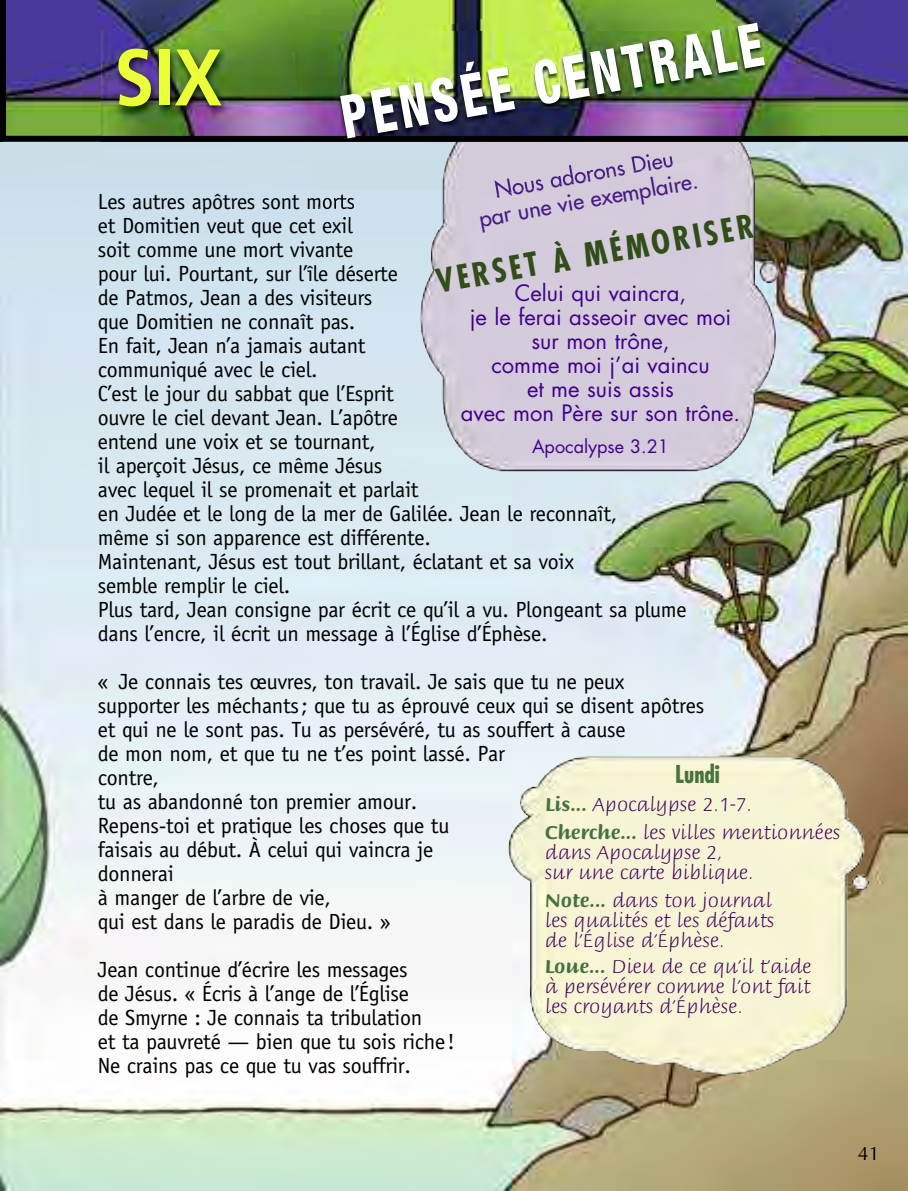
<style>
.page{position:relative;width:908px;height:1191px;background:#fff}
.page>*{position:absolute;margin:0;border:0;box-sizing:border-box;transform-origin:0 0}
.t1{font:700 80px "Frutiger";color:#ebff38;scale:.9 1}
.t2{font:800 condensed 60px "Helvetica Neue";color:#fff;scale:.8 1}
.t3{font:700 condensed 32px "Futura";color:#314d1a}
.t4{font:700 condensed 24px "Futura";color:#467141}
.t5{font:22px/24px "Officina Sans";letter-spacing:-.015em;color:#000}
.t6{font:22px/24px "Futura";color:#41008b;text-align:center}
.t7{font:22px/26px "Futura";color:#481b84;text-align:center}
.t8{font:20px/20px "Briem Script MM 217 wt";color:#43005c}
.t9{font:20px "Optane";color:#000}
.t10{font:18px "Futura";color:#41008b}
.s1{font-family:"Briem Script MM 553 wt";color:#467141}
</style>
<div class="page">
<img style="left:0;top:142px;width:907px;height:1049px">
<img style="left:419px;top:151px;width:357px;height:320px">
<svg style="left:0;top:0;width:907px;height:142px;background:#555f66"></svg>
<svg style="left:0;top:142px;width:2px;height:18px"></svg>
<img style="left:0;top:35px;width:2px;height:107px">
<div style="left:101px;top:142px;width:206px;height:17px;background:#cddde9"></div>
<img style="left:101px;top:136px;width:206px;height:6px">
<img style="left:101px;top:31px;width:191px;height:105px">
<img style="left:507px;top:755px;width:357px;height:319px">
<img style="left:746px;top:142px;width:52px;height:9px">
<div style="left:310px;top:159px;width:137px;height:67px;background:#cbdfeb"></div>
<div style="left:442px;top:142px;width:304px;height:62px;background:#d3cbda"></div>
<img style="left:458px;top:139px;width:357px;height:3px">
<img style="left:739px;top:136px;width:82px;height:3px">
<img style="left:461px;top:136px;width:278px;height:3px">
<img style="left:413px;top:0;width:407px;height:136px">
<img style="left:485px;top:0;width:230px;height:31px">
<div style="left:307px;top:142px;width:140px;height:17px;background:#cddde9"></div>
<img style="left:447px;top:142px;width:38px;height:17px">
<img style="left:307px;top:139px;width:151px;height:3px">
<img style="left:306px;top:136px;width:155px;height:3px">
<img style="left:292px;top:31px;width:193px;height:105px">
<img style="left:494px;top:154px;width:178px;height:41px">
<h1 class="t1" style="left:114px;top:45px;width:122px">SIX</h1>
<h2 class="t2" style="left:337px;top:97px;width:535px;rotate:-10deg">P E N S É E C E N T R A L E</h2>
<p class="t7" style="left:472px;top:182px;width:223px;rotate:-10deg">Nous adorons Dieu<br>par une vie exemplaire.</p>
<p class="t5" style="left:98px;top:191px;width:590px">Les autres apôtres sont morts<br>et Domitien veut que cet exil<br>soit comme une mort vivante<br>pour lui. Pourtant, sur l’île déserte<br>de Patmos, Jean a des visiteurs<br>que Domitien ne connaît pas.<br>En fait, Jean n’a jamais autant<br>communiqué avec le ciel.<br>C’est le jour du sabbat que l’Esprit<br>ouvre le ciel devant Jean. L’apôtre<br>entend une voix et se tournant,<br>il aperçoit Jésus, ce même Jésus<br>avec lequel il se promenait et parlait<br>en Judée et le long de la mer de Galilée. Jean le reconnaît,<br>même si son apparence est différente.<br>Maintenant, Jésus est tout brillant, éclatant et sa voix<br>semble remplir le ciel.<br>Plus tard, Jean consigne par écrit ce qu’il a vu. Plongeant sa plume dans l’encre, il écrit un message à l’Église d’Éphèse.</p>
<p class="t5" style="left:98px;top:671px;width:607px">« Je connais tes œuvres, ton travail. Je sais que tu ne peux supporter les méchants; que tu as éprouvé ceux qui se disent apôtres et qui ne le sont pas. Tu as persévéré, tu as souffert à cause<br>de mon nom, et que tu ne t’es point lassé. Par<br>contre,<br>tu as abandonné ton premier amour.<br>Repens-toi et pratique les choses que tu<br>faisais au début. À celui qui vaincra je<br>donnerai<br>à manger de l’arbre de vie,<br>qui est dans le paradis de Dieu. »</p>
<p class="t5" style="left:98px;top:959px;width:358px">Jean continue d’écrire les messages<br>de Jésus. « Écris à l’ange de l’Église<br>de Smyrne : Je connais ta tribulation<br>et ta pauvreté — bien que tu sois riche!<br>Ne crains pas ce que tu vas souffrir.</p>
<h3 class="t3" style="left:433px;top:268px;width:324px;rotate:-10deg">VERSET À MÉMORISER</h3>
<p class="t6" style="left:460px;top:283px;width:281px">Celui qui vaincra,<br>je le ferai asseoir avec moi sur mon trône,<br>comme moi j’ai vaincu<br>et me suis assis<br>avec mon Père sur son trône.</p>
<p class="t10" style="left:531px;top:438px;width:138px">Apocalypse 3.21</p>
<p class="t4" style="left:675px;top:764px;width:46px">Lundi</p>
<p class="t8" style="left:544px;top:792px;width:297px;line-height:28px"><span class="s1">Lis...</span> Apocalypse 2.1-7.<br><span class="s1">Cherche...</span> les villes mentionnées</p>
<p class="t8" style="left:544px;top:844px;width:210px">dans Apocalypse 2, sur une carte biblique.</p>
<p class="t8" style="left:544px;top:892px;width:231px"><span class="s1">Note...</span> dans ton journal les qualités et les défauts de l’Église d’Éphèse.</p>
<p class="t8" style="left:544px;top:958px;width:268px;text-align:justify"><span class="s1">Loue...</span> Dieu de ce qu’il t’aide à persévérer comme l’ont fait les croyants d’Éphèse.</p>
<p class="t9" style="left:857px;top:1145px;width:23px">41</p>
</div>
